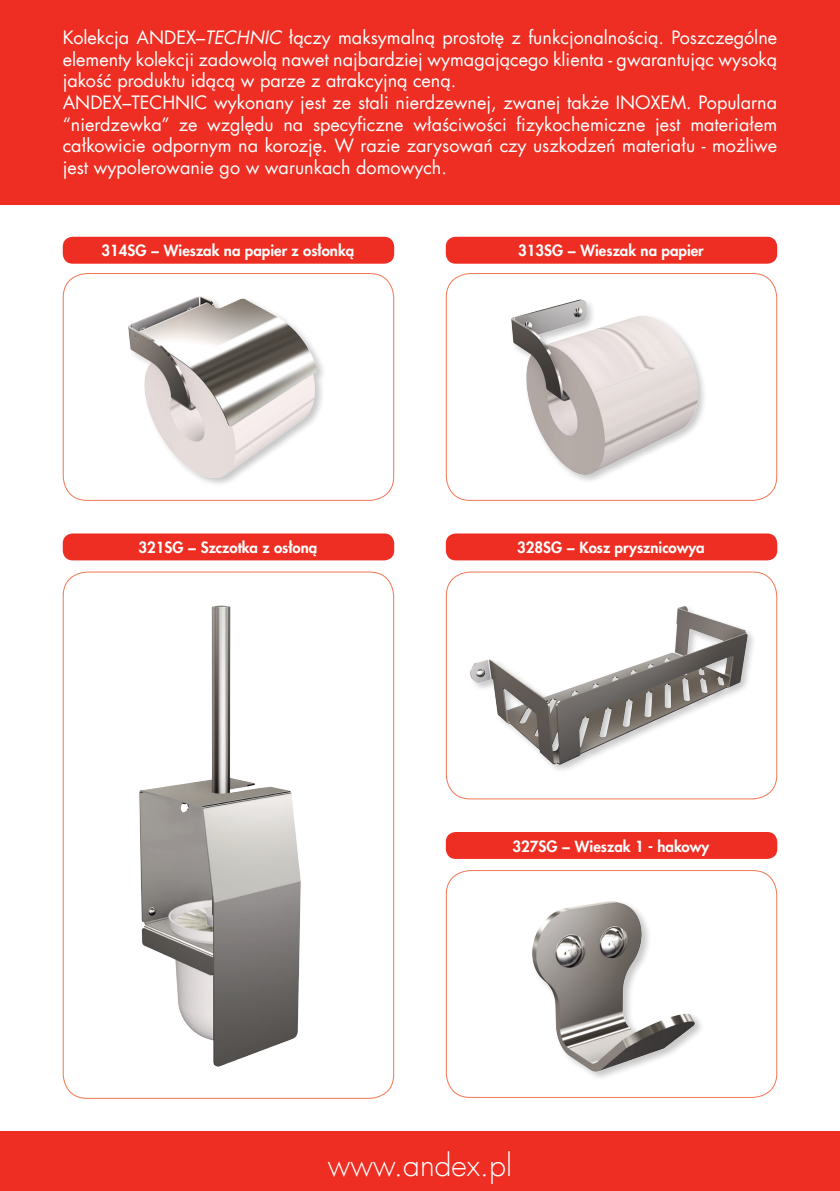
<style>
.page{position:relative;width:840px;height:1191px;background:#fff}
.page>*{position:absolute;margin:0;border:0;box-sizing:border-box;transform-origin:0 0}
.t1{font:300 30px "Futura Com";color:#fff}
.t2{font:18px/21.6px "Futura Com";color:#fff}
.t3{font:800 15px "Futura Com";color:#fff}
.s1{font-style:italic}
</style>
<div class="page">
<div style="left:0;top:0;width:839px;height:204px;background:#ee2e22"></div>
<div style="left:0;top:1131px;width:839px;height:60px;background:#ee2e22"></div>
<div style="left:63px;top:237px;width:331px;height:27px;background:#ee2e22;border-radius:10px"></div>
<div style="left:63px;top:273px;width:331px;height:228px;border:1px solid #f37551;border-radius:24px"></div>
<div style="left:445px;top:832px;width:331px;height:27px;background:#ee2e22;border-radius:10px"></div>
<div style="left:445px;top:870px;width:331px;height:228px;border:1px solid #f37551;border-radius:24px"></div>
<div style="left:445px;top:237px;width:331px;height:27px;background:#ee2e22;border-radius:10px"></div>
<div style="left:445px;top:273px;width:331px;height:228px;border:1px solid #f37551;border-radius:24px"></div>
<div style="left:63px;top:533px;width:331px;height:27px;background:#ee2e22;border-radius:10px"></div>
<div style="left:509px;top:298px;width:198px;height:187px;background:#231f20;opacity:.25"></div>
<img style="left:511px;top:299px;width:186px;height:176px">
<div style="left:127px;top:294px;width:200px;height:194px;background:#231f20;opacity:.25"></div>
<img style="left:129px;top:296px;width:187px;height:182px">
<img style="left:139px;top:605px;width:162px;height:462px">
<img style="left:532px;top:901px;width:165px;height:173px">
<div style="left:445px;top:533px;width:331px;height:27px;background:#ee2e22;border-radius:10px"></div>
<div style="left:445px;top:571px;width:331px;height:228px;border:1px solid #f37551;border-radius:24px"></div>
<div style="left:468px;top:605px;width:288px;height:168px;background:#231f20;opacity:.25"></div>
<img style="left:469px;top:606px;width:278px;height:159px">
<p class="t2" style="left:63px;top:26px;width:715px">Kolekcja ANDEX–<span class="s1">TECHNIC</span> łączy maksymalną prostotę z funkcjonalnością. Poszczególne elementy kolekcji zadowolą nawet najbardziej wymagającego klienta - gwarantując wysoką jakość produktu idącą w parze z atrakcyjną ceną.<br>ANDEX–TECHNIC wykonany jest ze stali nierdzewnej, zwanej także INOXEM. Popularna “nierdzewka” ze względu na specyficzne właściwości fizykochemiczne jest materiałem całkowicie odpornym na korozję. W razie zarysowań czy uszkodzeń materiału - możliwe jest wypolerowanie go w warunkach domowych.</p>
<p class="t3" style="left:101px;top:239px;width:254px">314SG − Wieszak na papier z osłonką</p>
<p class="t3" style="left:138px;top:536px;width:180px">321SG − Szczotka z osłoną</p>
<p class="t3" style="left:518px;top:239px;width:187px">313SG − Wieszak na papier</p>
<p class="t3" style="left:517px;top:536px;width:189px">328SG − Kosz prysznicowya</p>
<p class="t3" style="left:512px;top:834px;width:198px">327SG − Wieszak 1 - hakowy</p>
<h1 class="t1" style="left:328px;top:1145px;width:185px">www.andex.pl</h1>
</div>
